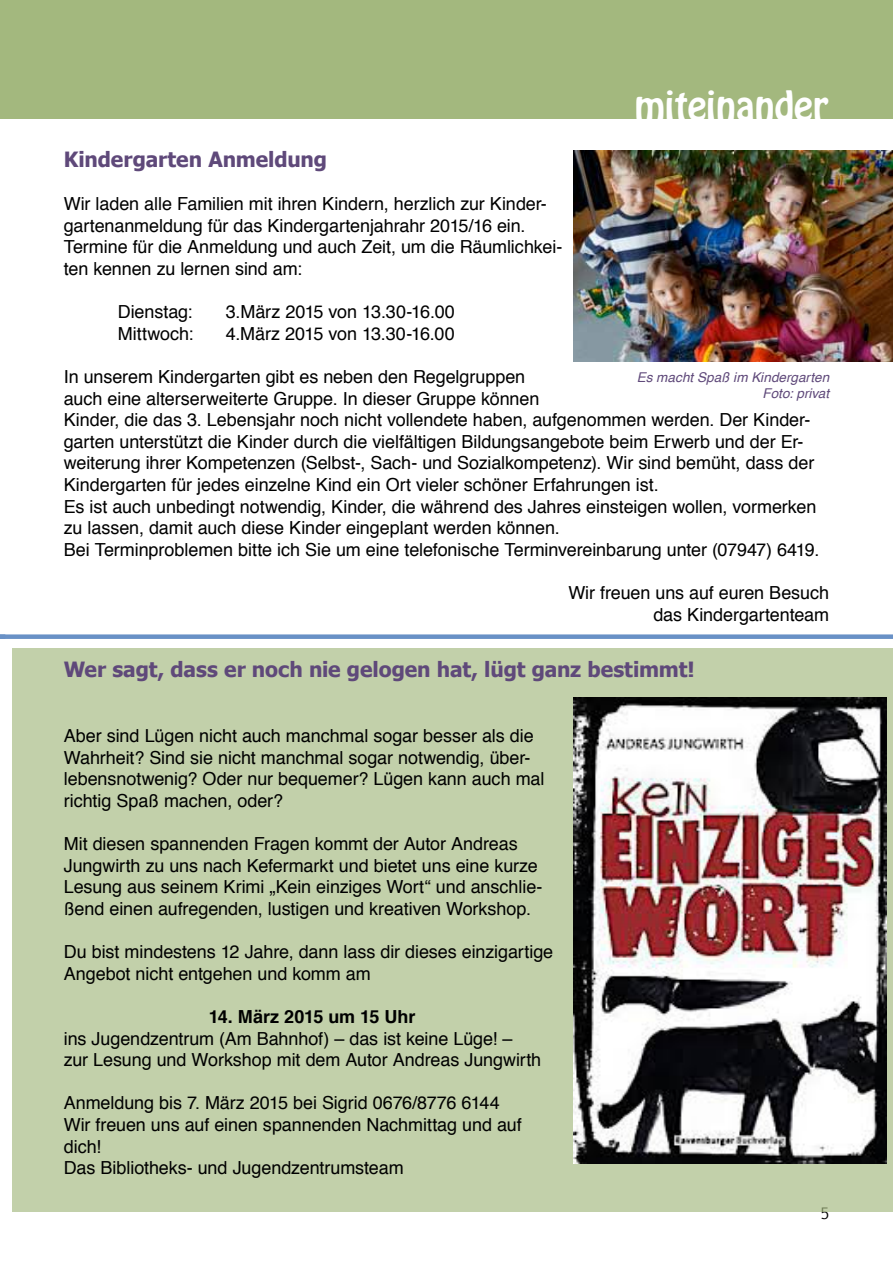
<style>
.page{position:relative;width:893px;height:1263px;background:#fff}
.page>*{position:absolute;margin:0;border:0;box-sizing:border-box;transform-origin:0 0}
.t1{font:36px "Hobo Std";color:#fff}
.t2{font:700 21px "Tahoma";letter-spacing:-.005em;color:#5f497a}
.t3{font:18px/21.6px "Helvetica";letter-spacing:-.005em;color:#000}
.t4{font:700 18px "Helvetica";letter-spacing:-.005em;color:#000}
.t5{font:15px "Euphemia UCAS";color:#000}
.t6{font:italic 13.5px/16.2px "Helvetica";letter-spacing:.005em;color:#5f497a;text-align:right}
</style>
<div class="page">
<div style="left:0;top:0;width:893px;height:119px;background:#a3b87e"></div>
<div style="left:13px;top:648px;width:880px;height:564px;background:#c2d0aa"></div>
<div style="left:0;top:634px;width:893px;height:5px;background:#6991c6"></div>
<img style="left:573px;top:151px;width:320px;height:210px">
<img style="left:573px;top:698px;width:314px;height:465px">
<h1 class="t1" style="left:635px;top:81px;width:195px">miteinander</h1>
<p class="t2" style="left:64px;top:145px;width:265px">Kindergarten Anmeldung</p>
<p class="t3" style="left:64px;top:194px;width:500px">Wir laden alle Familien mit ihren Kindern, herzlich zur Kinder&shy;gartenanmeldung für das Kindergartenjahrahr 2015/16 ein.<br>Termine für die Anmeldung und auch Zeit, um die Räumlichkei&shy;ten kennen zu lernen sind am:</p>
<p class="t3" style="left:118px;top:302px;width:76px">Dienstag:</p>
<p class="t3" style="left:226px;top:302px;width:231px">3.März 2015 von 13.30-16.00</p>
<p class="t3" style="left:118px;top:323px;width:77px">Mittwoch:</p>
<p class="t3" style="left:226px;top:323px;width:230px">4.März 2015 von 13.30-16.00</p>
<p class="t3" style="left:64px;top:366px;width:757px">In unserem Kindergarten gibt es neben den Regelgruppen<br>auch eine alterserweiterte Gruppe. In dieser Gruppe können<br>Kinder, die das 3. Lebensjahr noch nicht vollendete haben, aufgenommen werden. Der Kinder&shy;garten unterstützt die Kinder durch die vielfältigen Bildungsangebote beim Erwerb und der Er&shy;weiterung ihrer Kompetenzen (Selbst-, Sach- und Sozialkompetenz). Wir sind bemüht, dass der Kindergarten für jedes einzelne Kind ein Ort vieler schöner Erfahrungen ist.<br>Es ist auch unbedingt notwendig, Kinder, die während des Jahres einsteigen wollen, vormerken zu lassen, damit auch diese Kinder eingeplant werden können.<br>Bei Terminproblemen bitte ich Sie um eine telefonische Terminvereinbarung unter (07947) 6419.</p>
<p class="t3" style="left:568px;top:582px;width:262px;text-align:right">Wir freuen uns auf euren Besuch das Kindergartenteam</p>
<p class="t6" style="left:637px;top:369px;width:194px">Es macht Spaß im Kindergarten<br>Foto: privat</p>
<p class="t2" style="left:64px;top:655px;width:632px">Wer sagt, dass er noch nie gelogen hat, lügt ganz bestimmt!</p>
<p class="t3" style="left:64px;top:725px;width:482px">Aber sind Lügen nicht auch manchmal sogar besser als die Wahrheit? Sind sie nicht manchmal sogar notwendig, über&shy;lebensnotwenig? Oder nur bequemer? Lügen kann auch mal richtig Spaß machen, oder?</p>
<p class="t3" style="left:64px;top:833px;width:480px">Mit diesen spannenden Fragen kommt der Autor Andreas Jungwirth zu uns nach Kefermarkt und bietet uns eine kurze Lesung aus seinem Krimi „Kein einziges Wort“ und anschlie&shy;ßend einen aufregenden, lustigen und kreativen Workshop.</p>
<p class="t3" style="left:64px;top:941px;width:491px">Du bist mindestens 12 Jahre, dann lass dir dieses einzigartige<br>Angebot nicht entgehen und komm am</p>
<p class="t4" style="left:209px;top:1002px;width:208px">14. März 2015 um 15 Uhr</p>
<p class="t3" style="left:64px;top:1028px;width:479px">ins Jugendzentrum (Am Bahnhof) – das ist keine Lüge! – zur Lesung und Workshop mit dem Autor Andreas Jungwirth</p>
<p class="t3" style="left:64px;top:1093px;width:459px">Anmeldung bis 7. März 2015 bei Sigrid 0676/8776 6144<br>Wir freuen uns auf einen spannenden Nachmittag und auf dich!<br>Das Bibliotheks- und Jugendzentrumsteam</p>
<p class="t5" style="left:820px;top:1203px;width:10px">5</p>
</div>
